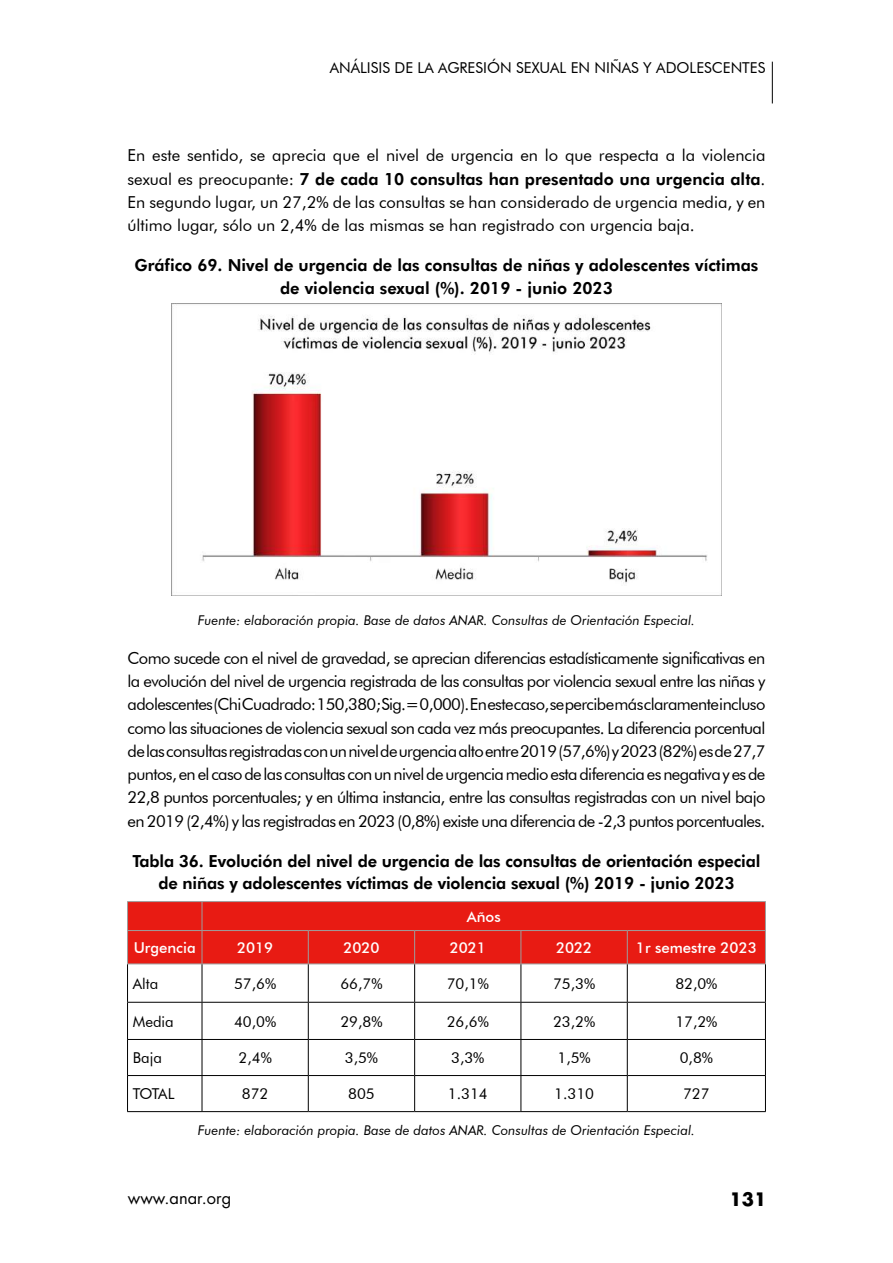
<style>
.page{position:relative;width:893px;height:1263px;background:#fff}
.page>*{position:absolute;margin:0;border:0;box-sizing:border-box;transform-origin:0 0}
.t1{font:700 18px "Futura Std";color:#000}
.t2{font:16.5px/23.2px "Futura BT";letter-spacing:-.02em;color:#000;text-align:justify}
.t3{font:700 16.5px/22.2px "Futura BT";letter-spacing:-.01em;color:#000;text-align:center}
.t4{font:16.5px "Futura Std";color:#000}
.t5{font:15px "Futura BT";color:#000}
.t6{font:500 15px "Futura BT";color:#fff}
.t7{font:italic 13.5px "Futura BT";color:#000}
.s1{font-weight:700}
</style>
<div class="page">
<hr style="left:772px;top:62px;width:1px;height:41px;background:#000">
<img style="left:171px;top:303px;width:550px;height:293px">
<div style="left:127px;top:901px;width:639px;height:62px;background:#e81b13"></div>
<hr style="left:127px;top:930px;width:75px;height:1px;background:#9d9e9e">
<hr style="left:127px;top:931px;width:1px;height:32px;background:#9d9e9e">
<hr style="left:202px;top:930px;width:106px;height:1px;background:#9d9e9e">
<hr style="left:202px;top:931px;width:1px;height:32px;background:#9d9e9e">
<hr style="left:308px;top:930px;width:107px;height:1px;background:#9d9e9e">
<hr style="left:308px;top:931px;width:1px;height:32px;background:#9d9e9e">
<hr style="left:415px;top:930px;width:106px;height:1px;background:#9d9e9e">
<hr style="left:414px;top:931px;width:1px;height:32px;background:#9d9e9e">
<hr style="left:521px;top:930px;width:106px;height:1px;background:#9d9e9e">
<hr style="left:521px;top:931px;width:1px;height:32px;background:#9d9e9e">
<hr style="left:627px;top:930px;width:139px;height:1px;background:#9d9e9e">
<hr style="left:627px;top:931px;width:1px;height:32px;background:#9d9e9e">
<hr style="left:765px;top:931px;width:1px;height:32px;background:#9d9e9e">
<hr style="left:127px;top:963px;width:75px;height:1px;background:#9d9e9e">
<hr style="left:202px;top:963px;width:106px;height:1px;background:#9d9e9e">
<hr style="left:308px;top:963px;width:107px;height:1px;background:#9d9e9e">
<hr style="left:415px;top:963px;width:106px;height:1px;background:#9d9e9e">
<hr style="left:521px;top:963px;width:106px;height:1px;background:#9d9e9e">
<hr style="left:627px;top:963px;width:139px;height:1px;background:#9d9e9e">
<hr style="left:127px;top:964px;width:1px;height:38px;background:#000">
<hr style="left:127px;top:1003px;width:1px;height:36px;background:#000">
<hr style="left:127px;top:1040px;width:1px;height:35px;background:#000">
<hr style="left:127px;top:1076px;width:1px;height:35px;background:#000">
<hr style="left:127px;top:1002px;width:75px;height:1px;background:#000">
<hr style="left:202px;top:1002px;width:106px;height:1px;background:#000">
<hr style="left:308px;top:1002px;width:107px;height:1px;background:#000">
<hr style="left:415px;top:1002px;width:106px;height:1px;background:#000">
<hr style="left:521px;top:1002px;width:106px;height:1px;background:#000">
<hr style="left:627px;top:1002px;width:139px;height:1px;background:#000">
<hr style="left:127px;top:1039px;width:75px;height:1px;background:#000">
<hr style="left:202px;top:1039px;width:106px;height:1px;background:#000">
<hr style="left:308px;top:1039px;width:107px;height:1px;background:#000">
<hr style="left:415px;top:1039px;width:106px;height:1px;background:#000">
<hr style="left:521px;top:1039px;width:106px;height:1px;background:#000">
<hr style="left:627px;top:1039px;width:139px;height:1px;background:#000">
<hr style="left:127px;top:1075px;width:75px;height:1px;background:#000">
<hr style="left:202px;top:1075px;width:106px;height:1px;background:#000">
<hr style="left:308px;top:1075px;width:107px;height:1px;background:#000">
<hr style="left:415px;top:1075px;width:106px;height:1px;background:#000">
<hr style="left:521px;top:1075px;width:106px;height:1px;background:#000">
<hr style="left:627px;top:1075px;width:139px;height:1px;background:#000">
<hr style="left:127px;top:1111px;width:75px;height:1px;background:#000">
<hr style="left:202px;top:1111px;width:106px;height:1px;background:#000">
<hr style="left:308px;top:1111px;width:107px;height:1px;background:#000">
<hr style="left:415px;top:1111px;width:106px;height:1px;background:#000">
<hr style="left:521px;top:1111px;width:106px;height:1px;background:#000">
<hr style="left:627px;top:1111px;width:139px;height:1px;background:#000">
<hr style="left:202px;top:964px;width:1px;height:38px;background:#000">
<hr style="left:308px;top:964px;width:1px;height:38px;background:#000">
<hr style="left:414px;top:964px;width:1px;height:38px;background:#000">
<hr style="left:521px;top:964px;width:1px;height:38px;background:#000">
<hr style="left:627px;top:964px;width:1px;height:38px;background:#000">
<hr style="left:765px;top:964px;width:1px;height:38px;background:#000">
<hr style="left:202px;top:1003px;width:1px;height:36px;background:#000">
<hr style="left:308px;top:1003px;width:1px;height:36px;background:#000">
<hr style="left:414px;top:1003px;width:1px;height:36px;background:#000">
<hr style="left:521px;top:1003px;width:1px;height:36px;background:#000">
<hr style="left:627px;top:1003px;width:1px;height:36px;background:#000">
<hr style="left:765px;top:1003px;width:1px;height:36px;background:#000">
<hr style="left:202px;top:1040px;width:1px;height:35px;background:#000">
<hr style="left:308px;top:1040px;width:1px;height:35px;background:#000">
<hr style="left:414px;top:1040px;width:1px;height:35px;background:#000">
<hr style="left:521px;top:1040px;width:1px;height:35px;background:#000">
<hr style="left:627px;top:1040px;width:1px;height:35px;background:#000">
<hr style="left:765px;top:1040px;width:1px;height:35px;background:#000">
<hr style="left:202px;top:1076px;width:1px;height:35px;background:#000">
<hr style="left:308px;top:1076px;width:1px;height:35px;background:#000">
<hr style="left:414px;top:1076px;width:1px;height:35px;background:#000">
<hr style="left:521px;top:1076px;width:1px;height:35px;background:#000">
<hr style="left:627px;top:1076px;width:1px;height:35px;background:#000">
<hr style="left:765px;top:1076px;width:1px;height:35px;background:#000">
<p class="t5" style="left:330px;top:59px;width:437px">ANÁLISIS DE LA AGRESIÓN SEXUAL EN NIÑAS Y ADOLESCENTES</p>
<p class="t2" style="left:128px;top:144px;width:639px">En este sentido, se aprecia que el nivel de urgencia en lo que respecta a la violencia sexual es preocupante: <span class="s1">7 de cada 10 consultas han presentado una urgencia alta</span>.<br>En segundo lugar, un 27,2% de las consultas se han considerado de urgencia media, y en último lugar, sólo un 2,4% de las mismas se han registrado con urgencia baja.</p>
<p class="t3" style="left:135px;top:254px;width:625px">Gráfico 69. Nivel de urgencia de las consultas de niñas y adolescentes víctimas de violencia sexual (%). 2019 - junio 2023</p>
<p class="t7" style="left:198px;top:612px;width:499px">Fuente: elaboración propia. Base de datos ANAR. Consultas de Orientación Especial.</p>
<p class="t2" style="left:128px;top:646px;width:639px">Como sucede con el nivel de gravedad, se aprecian diferencias estadísticamente significativas en la evolución del nivel de urgencia registrada de las consultas por violencia sexual entre las niñas y adolescentes (Chi Cuadrado: 150,380; Sig.= 0,000). En este caso, se percibe más claramente incluso como las situaciones de violencia sexual son cada vez más preocupantes. La diferencia porcentual de las consultas registradas con un nivel de urgencia alto entre 2019 (57,6%) y 2023 (82%) es de 27,7 puntos, en el caso de las consultas con un nivel de urgencia medio esta diferencia es negativa y es de 22,8 puntos porcentuales; y en última instancia, entre las consultas registradas con un nivel bajo en 2019 (2,4%) y las registradas en 2023 (0,8%) existe una diferencia de -2,3 puntos porcentuales.</p>
<p class="t3" style="left:132px;top:850px;width:629px">Tabla 36. Evolución del nivel de urgencia de las consultas de orientación especial de niñas y adolescentes víctimas de violencia sexual (%) 2019 - junio 2023</p>
<p class="t6" style="left:467px;top:907px;width:35px">Años</p>
<p class="t6" style="left:134px;top:938px;width:64px">Urgencia</p>
<p class="t6" style="left:237px;top:938px;width:38px">2019</p>
<p class="t6" style="left:343px;top:938px;width:38px">2020</p>
<p class="t6" style="left:450px;top:938px;width:38px">2021</p>
<p class="t6" style="left:556px;top:938px;width:38px">2022</p>
<p class="t6" style="left:636px;top:938px;width:122px">1r semestre 2023</p>
<p class="t5" style="left:133px;top:974px;width:27px">Alta</p>
<p class="t5" style="left:234px;top:974px;width:44px">57,6%</p>
<p class="t5" style="left:340px;top:974px;width:44px">66,7%</p>
<p class="t5" style="left:447px;top:974px;width:44px">70,1%</p>
<p class="t5" style="left:553px;top:974px;width:44px">75,3%</p>
<p class="t5" style="left:675px;top:974px;width:44px">82,0%</p>
<p class="t5" style="left:133px;top:1012px;width:43px">Media</p>
<p class="t5" style="left:234px;top:1012px;width:44px">40,0%</p>
<p class="t5" style="left:340px;top:1012px;width:44px">29,8%</p>
<p class="t5" style="left:447px;top:1012px;width:44px">26,6%</p>
<p class="t5" style="left:553px;top:1012px;width:44px">23,2%</p>
<p class="t5" style="left:675px;top:1012px;width:44px">17,2%</p>
<p class="t5" style="left:133px;top:1049px;width:31px">Baja</p>
<p class="t5" style="left:239px;top:1049px;width:35px">2,4%</p>
<p class="t5" style="left:345px;top:1049px;width:35px">3,5%</p>
<p class="t5" style="left:451px;top:1049px;width:35px">3,3%</p>
<p class="t5" style="left:557px;top:1049px;width:35px">1,5%</p>
<p class="t5" style="left:680px;top:1049px;width:35px">0,8%</p>
<p class="t5" style="left:133px;top:1085px;width:43px">TOTAL</p>
<p class="t5" style="left:242px;top:1085px;width:28px">872</p>
<p class="t5" style="left:348px;top:1085px;width:28px">805</p>
<p class="t5" style="left:448px;top:1085px;width:41px">1.314</p>
<p class="t5" style="left:554px;top:1085px;width:41px">1.310</p>
<p class="t5" style="left:683px;top:1085px;width:28px">727</p>
<p class="t7" style="left:198px;top:1122px;width:499px">Fuente: elaboración propia. Base de datos ANAR. Consultas de Orientación Especial.</p>
<p class="t4" style="left:128px;top:1188px;width:105px">www.anar.org</p>
<p class="t1" style="left:730px;top:1187px;width:39px">131</p>
</div>
